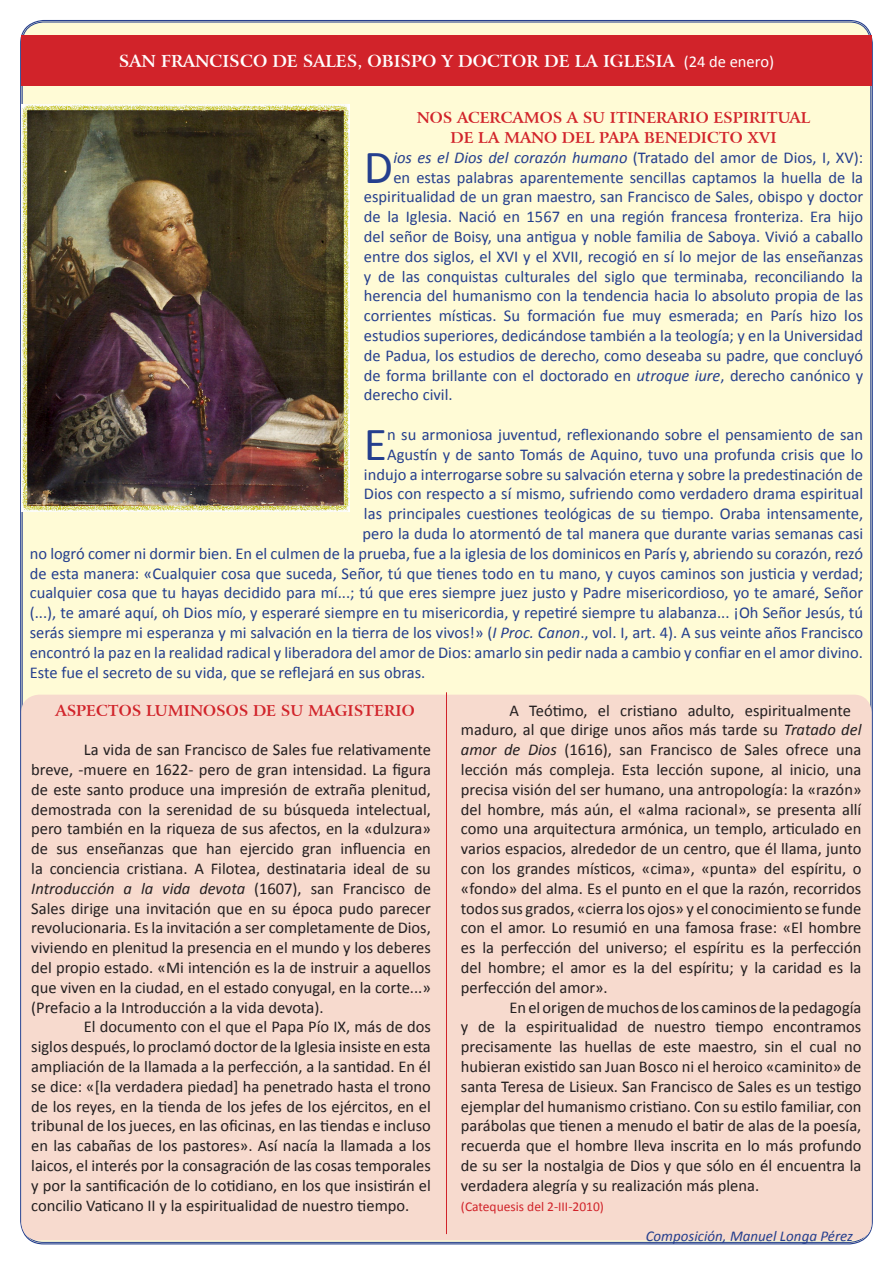
<style>
.page{position:relative;width:893px;height:1263px;background:#fff}
.page>*{position:absolute;margin:0;border:0;box-sizing:border-box;transform-origin:0 0}
.t1{font:47.7px "Calibri";color:#253f8e}
.t2{font:16.5px/19.8px "Calibri";color:#231f20;text-align:justify}
.t3{font:16.5px "Calibri";color:#253f8e}
.t4{font:700 16.5px "Arrus BT";color:#fff}
.t5{font:700 15px "Arrus BT";color:#d1232a}
.t6{font:italic 15px "Calibri";color:#253f8e}
.t7{font:13.5px "Calibri";color:#d1232a}
.s1{font-family:"Calibri";font-weight:400}
.s2{font-style:italic}
</style>
<div class="page">
<div style="left:21px;top:21px;width:851px;height:1222px;background:#fffbd6;border-radius:22px"></div>
<div style="left:21px;top:35px;width:851px;height:51px;background:#d1232a"></div>
<img style="left:21px;top:104px;width:329px;height:408px">
<div style="left:21px;top:695px;width:851px;height:545px;background:#f7dace;border-radius:18px"></div>
<hr style="left:446px;top:692px;width:1px;height:542px;background:#d1232a">
<p class="t4" style="left:119px;top:51px;width:657px">SAN FRANCISCO DE SALES, OBISPO Y DOCTOR DE LA IGLESIA <span class="s1">(24 de enero)</span></p>
<p class="t5" style="left:417px;top:108px;width:395px">NOS ACERCAMOS A SU ITINERARIO ESPIRITUAL</p>
<p class="t5" style="left:450px;top:128px;width:328px">DE LA MANO DEL PAPA BENEDICTO XVI</p>
<p class="t1" style="left:364px;top:137px;width:31px">D</p>
<p class="t3" style="left:393px;top:147px;width:471px"><span class="s2">ios es el Dios del corazón humano</span> (Tratado del amor de Dios, I, XV):</p>
<p class="t3" style="left:393px;top:167px;width:471px">en estas palabras aparentemente sencillas captamos la huella de la</p>
<p class="t3" style="left:364px;top:186px;width:501px">espiritualidad de un gran maestro, san Francisco de Sales, obispo y doctor</p>
<p class="t3" style="left:364px;top:206px;width:501px">de la Iglesia. Nació en 1567 en una región francesa fronteriza. Era hijo</p>
<p class="t3" style="left:364px;top:226px;width:501px">del señor de Boisy, una antigua y noble familia de Saboya. Vivió a caballo</p>
<p class="t3" style="left:364px;top:246px;width:501px">entre dos siglos, el XVI y el XVII, recogió en sí lo mejor de las enseñanzas</p>
<p class="t3" style="left:364px;top:266px;width:501px">y de las conquistas culturales del siglo que terminaba, reconciliando la</p>
<p class="t3" style="left:364px;top:285px;width:501px">herencia del humanismo con la tendencia hacia lo absoluto propia de las</p>
<p class="t3" style="left:364px;top:305px;width:501px">corrientes místicas. Su formación fue muy esmerada; en París hizo los</p>
<p class="t3" style="left:364px;top:325px;width:501px">estudios superiores, dedicándose también a la teología; y en la Universidad</p>
<p class="t3" style="left:364px;top:345px;width:501px">de Padua, los estudios de derecho, como deseaba su padre, que concluyó</p>
<p class="t3" style="left:364px;top:365px;width:501px">de forma brillante con el doctorado en <span class="s2">utroque iure</span>, derecho canónico y</p>
<p class="t3" style="left:364px;top:384px;width:90px">derecho civil.</p>
<p class="t1" style="left:364px;top:414px;width:25px">E</p>
<p class="t3" style="left:387px;top:424px;width:477px">n su armoniosa juventud, reflexionando sobre el pensamiento de san</p>
<p class="t3" style="left:387px;top:444px;width:477px">Agustín y de santo Tomás de Aquino, tuvo una profunda crisis que lo</p>
<p class="t3" style="left:364px;top:464px;width:501px">indujo a interrogarse sobre su salvación eterna y sobre la predestinación de</p>
<p class="t3" style="left:364px;top:483px;width:501px">Dios con respecto a sí mismo, sufriendo como verdadero drama espiritual</p>
<p class="t3" style="left:364px;top:503px;width:501px">las principales cuestiones teológicas de su tiempo. Oraba intensamente,</p>
<p class="t3" style="left:362px;top:523px;width:502px">pero la duda lo atormentó de tal manera que durante varias semanas casi</p>
<p class="t3" style="left:30px;top:543px;width:835px">no logró comer ni dormir bien. En el culmen de la prueba, fue a la iglesia de los dominicos en París y, abriendo su corazón, rezó</p>
<p class="t3" style="left:30px;top:563px;width:835px">de esta manera: «Cualquier cosa que suceda, Señor, tú que tienes todo en tu mano, y cuyos caminos son justicia y verdad;</p>
<p class="t3" style="left:30px;top:582px;width:835px">cualquier cosa que tu hayas decidido para mí...; tú que eres siempre juez justo y Padre misericordioso, yo te amaré, Señor</p>
<p class="t3" style="left:30px;top:602px;width:835px">(...), te amaré aquí, oh Dios mío, y esperaré siempre en tu misericordia, y repetiré siempre tu alabanza... ¡Oh Señor Jesús, tú</p>
<p class="t3" style="left:30px;top:622px;width:835px">serás siempre mi esperanza y mi salvación en la tierra de los vivos!» (<span class="s2">I Proc. Canon</span>., vol. I, art. 4). A sus veinte años Francisco</p>
<p class="t3" style="left:30px;top:642px;width:835px">encontró la paz en la realidad radical y liberadora del amor de Dios: amarlo sin pedir nada a cambio y confiar en el amor divino.</p>
<p class="t3" style="left:30px;top:662px;width:397px">Este fue el secreto de su vida, que se reflejará en sus obras.</p>
<p class="t5" style="left:56px;top:701px;width:361px">ASPECTOS LUMINOSOS DE SU MAGISTERIO</p>
<p class="t2" style="left:31px;top:740px;width:401px;text-indent:53px">La vida de san Francisco de Sales fue relativamente breve, -muere en 1622- pero de gran intensidad. La figura de este santo produce una impresión de extraña plenitud, demostrada con la serenidad de su búsqueda intelectual, pero también en la riqueza de sus afectos, en la «dulzura» de sus enseñanzas que han ejercido gran influencia en la conciencia cristiana. A Filotea, destinataria ideal de su <span class="s2">Introducción a la vida devota</span> (1607), san Francisco de Sales dirige una invitación que en su época pudo parecer revolucionaria. Es la invitación a ser completamente de Dios, viviendo en plenitud la presencia en el mundo y los deberes del propio estado. «Mi intención es la de instruir a aquellos que viven en la ciudad, en el estado conyugal, en la corte...» (Prefacio a la Introducción a la vida devota).</p>
<p class="t2" style="left:31px;top:1017px;width:401px;text-indent:53px">El documento con el que el Papa Pío IX, más de dos siglos después, lo proclamó doctor de la Iglesia insiste en esta ampliación de la llamada a la perfección, a la santidad. En él se dice: «[la verdadera piedad] ha penetrado hasta el trono de los reyes, en la tienda de los jefes de los ejércitos, en el tribunal de los jueces, en las oficinas, en las tiendas e incluso en las cabañas de los pastores». Así nacía la llamada a los laicos, el interés por la consagración de las cosas temporales y por la santificación de lo cotidiano, en los que insistirán el concilio Vaticano II y la espiritualidad de nuestro tiempo.</p>
<p class="t2" style="left:461px;top:700px;width:402px;text-align:left;text-indent:49px">A Teótimo, el cristiano adulto, espiritualmente maduro, al que dirige unos años más tarde su <span class="s2">Tratado del amor de Dios</span> (1616), san Francisco de Sales ofrece una lección más compleja. Esta lección supone, al inicio, una precisa visión del ser humano, una antropología: la «razón» del hombre, más aún, el «alma racional», se presenta allí como una arquitectura armónica, un templo, articulado en varios espacios, alrededor de un centro, que él llama, junto con los grandes místicos, «cima», «punta» del espíritu, o «fondo» del alma. Es el punto en el que la razón, recorridos todos sus grados, «cierra los ojos» y el conocimiento se funde con el amor. Lo resumió en una famosa frase: «El hombre es la perfección del universo; el espíritu es la perfección del hombre; el amor es la del espíritu; y la caridad es la perfección del amor».</p>
<p class="t2" style="left:461px;top:997px;width:402px;text-indent:49px">En el origen de muchos de los caminos de la pedagogía y de la espiritualidad de nuestro tiempo encontramos precisamente las huellas de este maestro, sin el cual no hubieran existido san Juan Bosco ni el heroico «caminito» de santa Teresa de Lisieux. San Francisco de Sales es un testigo ejemplar del humanismo cristiano. Con su estilo familiar, con parábolas que tienen a menudo el batir de alas de la poesía, recuerda que el hombre lleva inscrita en lo más profundo de su ser la nostalgia de Dios y que sólo en él encuentra la verdadera alegría y su realización más plena.</p>
<p class="t7" style="left:461px;top:1197px;width:145px">(Catequesis del 2-III-2010)</p>
<p class="t6" style="left:646px;top:1226px;width:209px">Composición, Manuel Longa Pérez</p>
</div>
